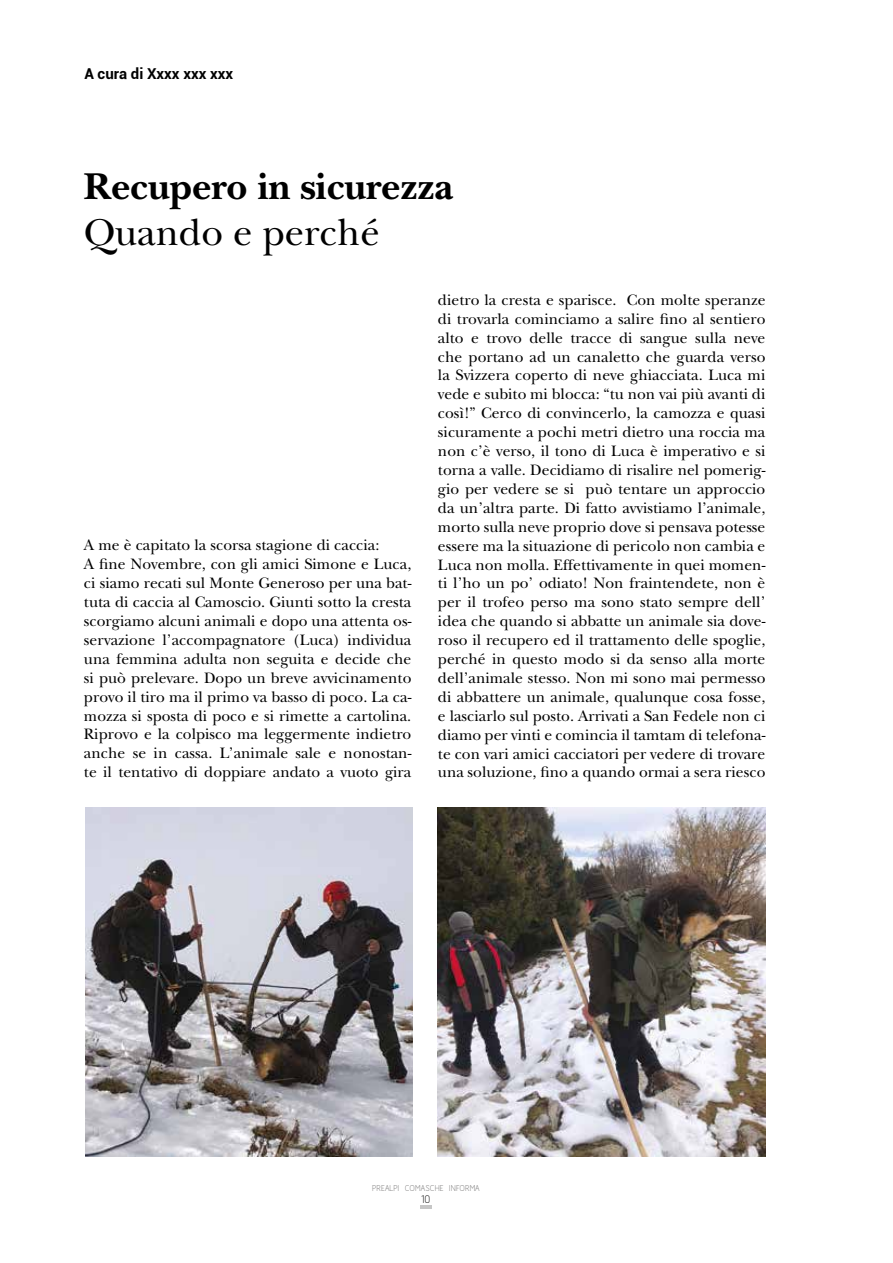
<style>
.page{position:relative;width:893px;height:1263px;background:#fff}
.page>*{position:absolute;margin:0;border:0;box-sizing:border-box;transform-origin:0 0}
.t1{font:700 39px "New Baskerville";color:#000}
.t2{font:39px "New Baskerville";color:#000}
.t3{font:15.75px/18.9px "New Baskerville";letter-spacing:.005em;color:#000}
.t4{font:700 15px "Roboto";color:#000}
.t5{font:13.5px "Acid";color:#000}
.t6{font:10.5px "Acid";letter-spacing:.01em;color:#706f6f}
</style>
<div class="page">
<hr style="left:420px;top:1205px;width:12px;height:4px;background:#c6c6c6">
<img style="left:438px;top:808px;width:327px;height:349px">
<img style="left:85px;top:808px;width:327px;height:348px">
<p class="t4" style="left:84px;top:63px;width:150px">A cura di Xxxx xxx xxx</p>
<h1 class="t1" style="left:84px;top:163px;width:370px">Recupero in sicurezza</h1>
<h1 class="t2" style="left:84px;top:210px;width:297px">Quando e perché</h1>
<p class="t3" style="left:84px;top:536px;width:329px">A me è capitato la scorsa stagione di caccia:<br>A fine Novembre, con gli amici Simone e Luca, ci siamo recati sul Monte Generoso per una bat&shy;tuta di caccia al Camoscio. Giunti sotto la cresta scorgiamo alcuni animali e dopo una attenta os&shy;servazione l’accompagnatore (Luca) individua una femmina adulta non seguita e decide che si può prelevare. Dopo un breve avvicinamento provo il tiro ma il primo va basso di poco. La ca&shy;mozza si sposta di poco e si rimette a cartolina.<br>Riprovo e la colpisco ma leggermente indietro anche se in cassa. L’animale sale e nonostan&shy;te il tentativo di doppiare andato a vuoto gira</p>
<p class="t3" style="left:438px;top:290px;width:329px;text-align:justify">dietro la cresta e sparisce. Con molte speranze di trovarla cominciamo a salire fino al sentiero alto e trovo delle tracce di sangue sulla neve che portano ad un canaletto che guarda verso la Svizzera coperto di neve ghiacciata. Luca mi vede e subito mi blocca: “tu non vai più avanti di così!” Cerco di convincerlo, la camozza e quasi sicuramente a pochi metri dietro una roccia ma non c’è verso, il tono di Luca è imperativo e si torna a valle. Decidiamo di risalire nel pomerig&shy;gio per vedere se si può tentare un approccio da un’altra parte. Di fatto avvistiamo l’animale, morto sulla neve proprio dove si pensava potesse essere ma la situazione di pericolo non cambia e Luca non molla. Effettivamente in quei momen&shy;ti l’ho un po’ odiato! Non fraintendete, non è per il trofeo perso ma sono stato sempre dell’ idea che quando si abbatte un animale sia dove&shy;roso il recupero ed il trattamento delle spoglie, perché in questo modo si da senso alla morte dell’animale stesso. Non mi sono mai permesso di abbattere un animale, qualunque cosa fosse, e lasciarlo sul posto. Arrivati a San Fedele non ci diamo per vinti e comincia il tamtam di telefona&shy;te con vari amici cacciatori per vedere di trovare una soluzione, fino a quando ormai a sera riesco</p>
<p class="t6" style="left:372px;top:1184px;width:109px">PREALPI COMASCHE INFORMA</p>
<p class="t5" style="left:421px;top:1194px;width:10px">10</p>
</div>
